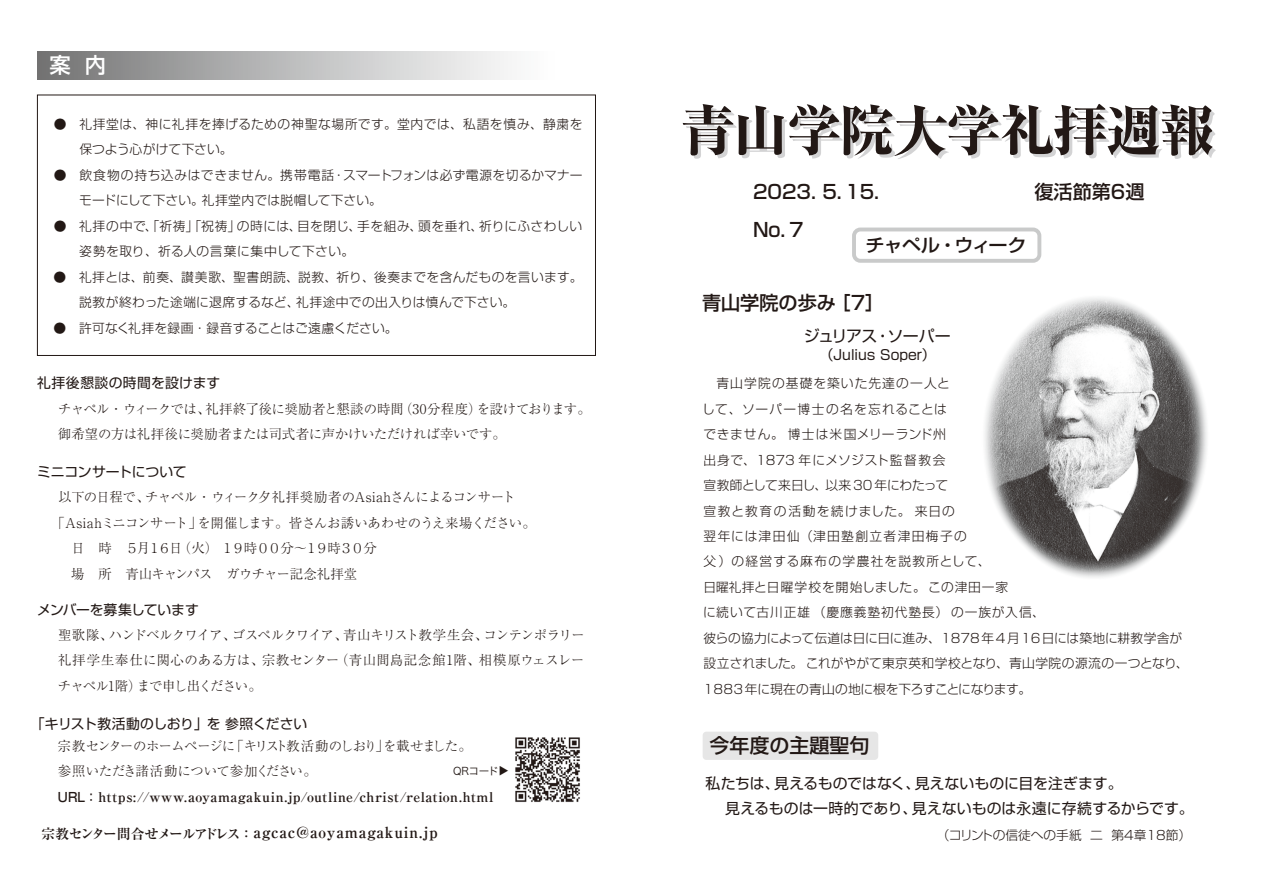
<style>
.page{position:relative;width:1263px;height:893px;background:#fff}
.page>*{position:absolute;margin:0;border:0;box-sizing:border-box;transform-origin:0 0}
.t1{font:800 55.35px "Ryumin Pro";letter-spacing:-.04em;color:#221815}
.t2{font:500 21.3px "Shin Go Pro";color:#fff}
.t3{font:500 19.95px "Shin Go Pro";color:#221815}
.t4{font:500 19.2px "Shin Go Pro";color:#221815}
.t5{font:500 19.05px/38.2px "Shin Go Pro";color:#221815}
.t6{font:500 18.15px "Shin Go Pro";letter-spacing:-.04em;color:#221815;scale:1.05 1}
.t7{font:15.9px "Shin Go Pro";letter-spacing:-.035em;color:#221815}
.t8{font:700 15.15px "Ryumin Pro";letter-spacing:.05em;color:#221815}
.t9{font:14.85px/25px "Shin Go Pro";color:#221815}
.t10{font:13.8px "Shin Go Pro";color:#221815}
.t11{font:13.8px "Shin Go Pro";letter-spacing:.02em;color:#221815}
.t12{font:300 13.35px/25.5px "Ryumin Pro";letter-spacing:-.035em;color:#221815}
.t13{font:700 13.35px/25.5px "Ryumin Pro";letter-spacing:.03em;color:#221815}
.t14{font:300 13.35px "Ryumin Pro";letter-spacing:-.15em;color:#221815}
.t15{font:300 12.75px/25.5px "Shin Go Pro";letter-spacing:.03em;color:#221815}
.t16{font:300 12.75px "Shin Go Pro";letter-spacing:.01em;color:#221815}
.t17{font:300 12.75px "Shin Go Pro";letter-spacing:.05em;color:#221815}
.t18{font:300 12.75px "Shin Go Pro";color:#221815}
.t19{font:10.65px "Hira Kaku Pro W3";letter-spacing:-.055em;color:#221815}
.s1{font-weight:300}
.s2{font-family:"Gothic MB101 Pro";font-weight:500;font-size:12.75px}
.s3{font-size:13.8px}
</style>
<div class="page">
<img style="left:984px;top:255px;width:223px;height:323px">
<img style="left:515px;top:737px;width:65px;height:65px">
<div style="left:703px;top:732px;width:175px;height:28px;background:#e6e6e6;border-radius:4px"></div>
<div style="left:852px;top:228px;width:189px;height:35px;border:4px solid #c9caca;border-radius:6px"></div>
<div style="left:37px;top:95px;width:559px;height:261px;border:1px solid #221815"></div>
<div style="left:37px;top:51px;width:574px;height:29px;background:linear-gradient(to right,#777778,#fff)"></div>
<h2 class="t2" style="left:49px;top:48px;width:58px">案 内</h2>
<p class="t17" style="left:54px;top:113px;width:530px">●　礼拝堂は、神に礼拝を捧げるための神聖な場所です。堂内では、私語を慎み、静粛を</p>
<p class="t16" style="left:79px;top:139px;width:155px">保つよう心がけて下さい。</p>
<p class="t15" style="left:54px;top:160px;width:530px">●　飲食物の持ち込みはできません。携帯電話・スマートフォンは必ず電源を切るかマナー</p>
<p class="t16" style="left:79px;top:190px;width:304px">モードにして下さい。礼拝堂内では脱帽して下さい。</p>
<p class="t15" style="left:54px;top:211px;width:530px">●　礼拝の中で、「祈祷」「祝祷」の時には、目を閉じ、手を組み、頭を垂れ、祈りにふさわしい</p>
<p class="t15" style="left:79px;top:237px;width:276px">姿勢を取り、祈る人の言葉に集中して下さい。</p>
<p class="t15" style="left:54px;top:262px;width:530px">●　礼拝とは、前奏、讃美歌、聖書朗読、説教、祈り、後奏までを含んだものを言います。</p>
<p class="t15" style="left:79px;top:288px;width:438px">説教が終わった途端に退席するなど、礼拝途中での出入りは慎んで下さい。</p>
<p class="t16" style="left:54px;top:317px;width:352px">●　許可なく礼拝を録画・録音することはご遠慮ください。　</p>
<p class="t11" style="left:37px;top:372px;width:185px">礼拝後懇談の時間を設けます</p>
<p class="t12" style="left:58px;top:395px;width:534px">チャペル・ウィークでは、礼拝終了後に奨励者と懇談の時間（30分程度）を設けております。御希望の方は礼拝後に奨励者または司式者に声かけいただければ幸いです。</p>
<p class="t10" style="left:37px;top:460px;width:151px">ミニコンサートについて</p>
<p class="t12" style="left:58px;top:483px;width:459px">以下の日程で、チャペル・ウィーク夕礼拝奨励者のAsiahさんによるコンサート</p>
<p class="t12" style="left:51px;top:509px;width:486px">「Asiahミニコンサート」を開催します。皆さんお誘いあわせのうえ来場ください。</p>
<p class="t14" style="left:58px;top:538px;width:320px">　日　時　５月１６日（火） １９時００分～１９時３０分</p>
<p class="t12" style="left:58px;top:560px;width:301px">　場　所　青山キャンパス　ガウチャー記念礼拝堂</p>
<p class="t10" style="left:37px;top:598px;width:163px">メンバーを募集しています</p>
<p class="t12" style="left:58px;top:621px;width:528px;text-align:justify">聖歌隊、ハンドベルクワイア、ゴスペルクワイア、青山キリスト教学生会、コンテンポラリー礼拝学生奉仕に関心のある方は、宗教センター（青山間島記念館1階、相模原ウェスレーチャペル1階）まで申し出ください。</p>
<p class="t10" style="left:31px;top:712px;width:278px">「キリスト教活動のしおり」を参照ください</p>
<p class="t13" style="left:58px;top:732px;width:437px"><span class="s1">宗教センターのホームページに「キリスト教活動のしおり」を載せました。<br>参照いただき諸活動について参加ください。<br></span><span class="s2">URL：</span>https://www.aoyamagakuin.jp/outline/christ/relation.html</p>
<p class="t19" style="left:453px;top:761px;width:47px">QRコード</p>
<p class="t19" style="left:494px;top:776px;width:12px;rotate:-90deg">▼</p>
<p class="t8" style="left:41px;top:820px;width:398px"><span class="s3">宗教センター問合せメールアドレス：</span>agcac@aoyamagakuin.jp</p>
<h1 class="t1" style="left:680px;top:87px;width:535px">青山学院大学礼拝週報</h1>
<h3 class="t5" style="left:1034px;top:171px;width:112px">復活節第6週</h3>
<h3 class="t6" style="left:865px;top:230px;width:155px">チャペル・ウィーク</h3>
<h3 class="t5" style="left:753px;top:171px;width:128px">2023. 5. 15.<br>No. 7</h3>
<h3 class="t4" style="left:702px;top:287px;width:184px">青山学院の歩み［7］</h3>
<p class="t7" style="left:804px;top:323px;width:148px">ジュリアス・ソーパー</p>
<p class="t10" style="left:820px;top:343px;width:117px">（Julius Soper）</p>
<p class="t15" style="left:702px;top:369px;width:482px;text-indent:14px">青山学院の基礎を築いた先達の一人と<br>して、ソーパー博士の名を忘れることは<br>できません。博士は米国メリーランド州<br>出身で、1873 年にメソジスト監督教会<br>宣教師として来日し、以来30年にわたって<br>宣教と教育の活動を続けました。来日の<br>翌年には津田仙（津田塾創立者津田梅子の<br>父）の経営する麻布の学農社を説教所として､<br>日曜礼拝と日曜学校を開始しました。この津田一家<br>に続いて古川正雄（慶應義塾初代塾長）の一族が入信、<br>彼らの協力によって伝道は日に日に進み、1878年4月16日には築地に耕教学舎が設立されました。これがやがて東京英和学校となり、青山学院の源流の一つとなり､<br>1883 年に現在の青山の地に根を下ろすことになります。</p>
<h3 class="t3" style="left:710px;top:729px;width:161px">今年度の主題聖句</h3>
<p class="t9" style="left:705px;top:769px;width:490px">私たちは、見えるものではなく、見えないものに目を注ぎます。<br>　 見えるものは一時的であり、見えないものは永遠に存続するからです。</p>
<p class="t18" style="left:937px;top:824px;width:256px">（コリントの信徒への手紙 二 第4章18節）</p>
</div>
